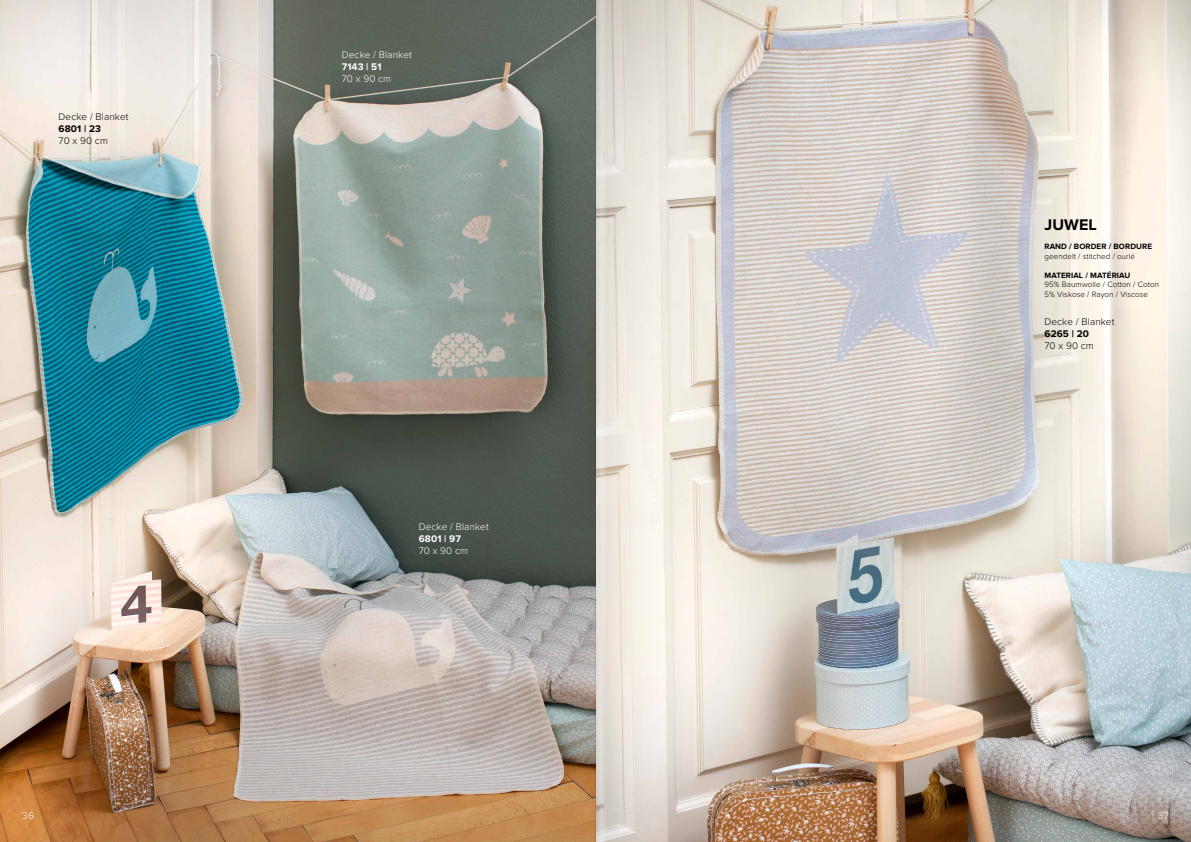
<style>
.page{position:relative;width:1191px;height:842px;background:#fff}
.page>*{position:absolute;margin:0;border:0;box-sizing:border-box;transform-origin:0 0}
.Qualität{font:700 16px "Proxima Nova";letter-spacing:.01em;color:#000}
.Produkt_bold{font:300 10px "Proxima Nova";letter-spacing:.01em;color:#fff}
.Produkt_bold-2{font:300 10px "Proxima Nova";letter-spacing:.01em;color:#000}
.Produkt_bold-3{font:700 10px "Proxima Nova";letter-spacing:.01em;color:#000}
.Produkt_bold-4{font:700 10px "Proxima Nova";letter-spacing:.01em;color:#fff}
.Produkt_light{font:300 10px "Proxima Nova";color:#000}
.Produkt_light-2{font:300 10px "Proxima Nova";color:#fff}
.Zierstich_Baumwolle_etc{font:300 8px "Proxima Nova";letter-spacing:.01em;color:#000}
.Rand___Material{font:700 8px "Proxima Nova";letter-spacing:.01em;color:#000}
</style>
<div class="page">
<img style="left:0;top:0;width:1191px;height:842px">
<svg style="left:607px;top:0;width:54px;height:842px;fill:#ede8e0"></svg>
<svg style="left:595px;top:0;width:12px;height:842px;fill:#e1ddd7"></svg>
<p class="Produkt_bold-2" style="left:59px;top:111px;width:71px">Decke / Blanket</p>
<p class="Produkt_bold-3" style="left:59px;top:123px;width:44px">6801 | 23</p>
<p class="Produkt_bold-2" style="left:59px;top:135px;width:51px">70 x 90 cm</p>
<p class="Produkt_bold" style="left:342px;top:48px;width:71px">Decke / Blanket</p>
<p class="Produkt_bold-4" style="left:342px;top:60px;width:41px">7143 | 51</p>
<p class="Produkt_light-2" style="left:342px;top:72px;width:51px">70 x 90 cm</p>
<p class="Produkt_bold" style="left:419px;top:520px;width:71px">Decke / Blanket</p>
<p class="Produkt_bold-4" style="left:419px;top:532px;width:44px">6801 | 97</p>
<p class="Produkt_bold" style="left:419px;top:544px;width:51px">70 x 90 cm</p>
<p class="Qualität" style="left:1044px;top:215px;width:54px">JUWEL</p>
<p class="Rand___Material" style="left:1044px;top:242px;width:109px">RAND / BORDER / BORDURE</p>
<p class="Zierstich_Baumwolle_etc" style="left:1044px;top:251px;width:92px">geendelt / stitched / ourlé</p>
<p class="Rand___Material" style="left:1044px;top:270px;width:87px">MATERIAL / MATÉRIAU</p>
<p class="Zierstich_Baumwolle_etc" style="left:1044px;top:280px;width:116px">95% Baumwolle / Cotton / Coton</p>
<p class="Zierstich_Baumwolle_etc" style="left:1044px;top:290px;width:105px">5% Viskose / Rayon / Viscose</p>
<p class="Produkt_bold-2" style="left:1044px;top:316px;width:71px">Decke / Blanket</p>
<p class="Produkt_bold-3" style="left:1044px;top:328px;width:46px">6265 | 20</p>
<p class="Produkt_light" style="left:1044px;top:340px;width:51px">70 x 90 cm</p>
<p class="Produkt_bold" style="left:22px;top:810px;width:13px">36</p>
<p class="Produkt_bold" style="left:1157px;top:810px;width:12px">37</p>
</div>
